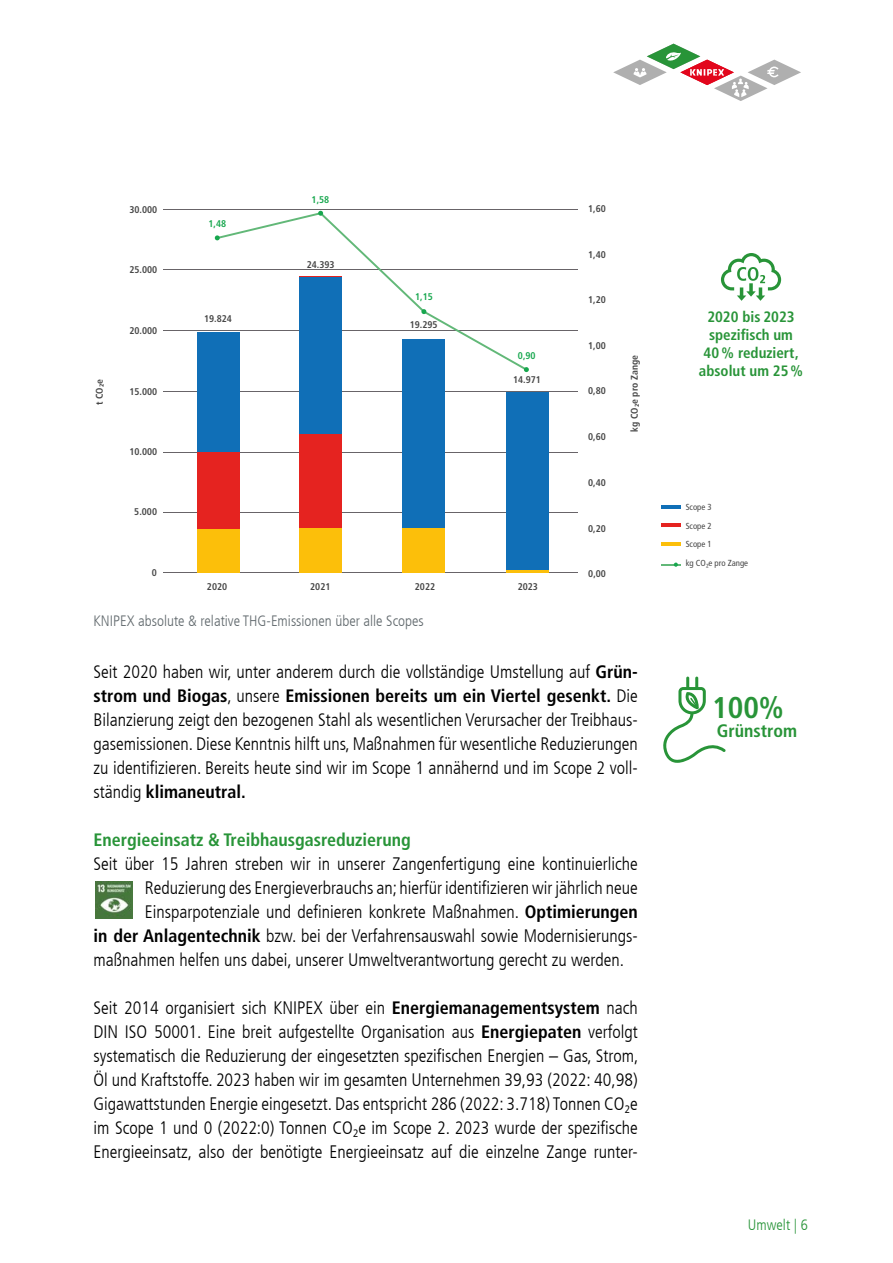
<style>
.page{position:relative;width:893px;height:1263px;background:#fff}
.page>*{position:absolute;margin:0;border:0;box-sizing:border-box;transform-origin:0 0}
.t1{font:700 condensed 30px "Frutiger LT Com";color:#289438}
.t2{font:300 condensed 18px/24px "Frutiger LT Com";color:#000;text-align:justify}
.t3{font:700 condensed 18px "Frutiger LT Com";color:#289438}
.t4{font:300 condensed 15px "Frutiger LT Com";color:#626a6e}
.t5{font:700 condensed 15px/18px "Frutiger LT Com";color:#289438;text-align:center}
.t6{font:300 condensed 15px "Frutiger LT Com";color:#289438}
.t7{font:700 condensed 9.75px "Frutiger LT Com";color:#474747}
.t8{font:700 condensed 9.75px "Frutiger LT Com";color:#17a74e}
.t9{font:condensed 8.7px/18.5px "Frutiger LT Com";color:#474747}
.s1{font-weight:700}
</style>
<div class="page">
<svg style="left:613px;top:44px;width:188px;height:57px"></svg>
<hr style="left:163px;top:573px;width:415px;height:1px;background:#686468">
<hr style="left:163px;top:512px;width:415px;height:1px;background:#686468">
<hr style="left:163px;top:452px;width:415px;height:1px;background:#686468">
<hr style="left:163px;top:391px;width:415px;height:1px;background:#686468">
<hr style="left:163px;top:330px;width:415px;height:1px;background:#686468">
<hr style="left:163px;top:270px;width:415px;height:1px;background:#686468">
<hr style="left:163px;top:209px;width:415px;height:1px;background:#686468">
<div style="left:197px;top:332px;width:42px;height:241px;background:#fcbf0a"></div>
<div style="left:403px;top:339px;width:42px;height:234px;background:#fcbf0a"></div>
<div style="left:403px;top:339px;width:42px;height:189px;background:#106fb7"></div>
<div style="left:506px;top:392px;width:42px;height:181px;background:linear-gradient(to right,#fcbf0a,#fcbf0a)"></div>
<div style="left:506px;top:392px;width:42px;height:177px;background:#106fb7"></div>
<div style="left:299px;top:277px;width:43px;height:296px;background:#fcbf0a"></div>
<div style="left:299px;top:277px;width:43px;height:251px;background:#e52320"></div>
<div style="left:299px;top:277px;width:43px;height:157px;background:#106fb7"></div>
<div style="left:197px;top:332px;width:42px;height:197px;background:#e52320"></div>
<div style="left:197px;top:332px;width:42px;height:119px;background:#106fb7"></div>
<svg style="left:217px;top:213px;width:310px;height:157px"></svg>
<svg style="left:215px;top:235px;width:5px;height:5px"></svg>
<svg style="left:318px;top:211px;width:5px;height:5px"></svg>
<svg style="left:421px;top:309px;width:5px;height:5px"></svg>
<svg style="left:524px;top:367px;width:5px;height:5px"></svg>
<hr style="left:661px;top:505px;width:19px;height:3px;background:#106fb7">
<hr style="left:661px;top:523px;width:19px;height:4px;background:#e52320">
<hr style="left:661px;top:542px;width:19px;height:4px;background:#fcbf0a">
<svg style="left:661px;top:563px;width:19px;height:4px"></svg>
<svg style="left:721px;top:253px;width:60px;height:48px"></svg>
<svg style="left:663px;top:677px;width:63px;height:86px"></svg>
<img style="left:96px;top:882px;width:36px;height:36px">
<p class="t7" style="left:94px;top:405px;width:27px;rotate:-90deg">t CO²e</p>
<p class="t7" style="left:130px;top:204px;width:29px">30.000</p>
<p class="t7" style="left:130px;top:264px;width:29px">25.000</p>
<p class="t7" style="left:130px;top:325px;width:29px">20.000</p>
<p class="t7" style="left:130px;top:386px;width:29px">15.000</p>
<p class="t7" style="left:130px;top:446px;width:29px">10.000</p>
<p class="t7" style="left:134px;top:506px;width:24px">5.000</p>
<p class="t7" style="left:152px;top:567px;width:7px">0</p>
<p class="t8" style="left:209px;top:218px;width:19px">1,48</p>
<p class="t7" style="left:204px;top:313px;width:29px">19.824</p>
<p class="t8" style="left:312px;top:193px;width:19px">1,58</p>
<p class="t7" style="left:307px;top:258px;width:29px">24.393</p>
<p class="t8" style="left:415px;top:291px;width:19px">1,15</p>
<p class="t7" style="left:410px;top:319px;width:29px">19.295</p>
<p class="t8" style="left:518px;top:350px;width:19px">0,90</p>
<p class="t7" style="left:513px;top:374px;width:29px">14.971</p>
<p class="t7" style="left:207px;top:580px;width:22px">2020</p>
<p class="t7" style="left:310px;top:580px;width:22px">2021</p>
<p class="t7" style="left:415px;top:580px;width:22px">2022</p>
<p class="t7" style="left:518px;top:580px;width:22px">2023</p>
<p class="t4" style="left:93px;top:612px;width:332px">KNIPEX absolute &amp; relative THG-Emissionen über alle Scopes</p>
<p class="t7" style="left:588px;top:203px;width:19px">1,60</p>
<p class="t7" style="left:588px;top:248px;width:19px">1,40</p>
<p class="t7" style="left:588px;top:294px;width:19px">1,20</p>
<p class="t7" style="left:588px;top:340px;width:19px">1,00</p>
<p class="t7" style="left:588px;top:385px;width:19px">0,80</p>
<p class="t7" style="left:588px;top:431px;width:19px">0,60</p>
<p class="t7" style="left:588px;top:477px;width:19px">0,40</p>
<p class="t7" style="left:588px;top:522px;width:19px">0,20</p>
<p class="t7" style="left:588px;top:568px;width:19px">0,00</p>
<p class="t7" style="left:629px;top:432px;width:78px;rotate:-90deg">kg CO²e pro Zange</p>
<p class="t2" style="left:94px;top:660px;width:546px">Seit 2020 haben wir, unter anderem durch die vollständige Umstellung auf <span class="s1">Grün&shy;strom und Biogas</span>, unsere <span class="s1">Emissionen bereits um ein Viertel gesenkt.</span> Die Bilanzierung zeigt den bezogenen Stahl als wesentlichen Verursacher der Treibhaus&shy;gasemissionen. Diese Kenntnis hilft uns, Maßnahmen für wesentliche Reduzierungen zu identifizieren. Bereits heute sind wir im Scope 1 annähernd und im Scope 2 voll&shy;ständig <span class="s1">klimaneutral.</span></p>
<p class="t3" style="left:94px;top:829px;width:319px">Energieeinsatz &amp; Treibhausgasreduzierung</p>
<p class="t2" style="left:94px;top:852px;width:546px">Seit über 15 Jahren streben wir in unserer Zangenfertigung eine kontinuierliche</p>
<p class="t2" style="left:145px;top:876px;width:495px">Reduzierung des Energieverbrauchs an; hierfür identifizieren wir jährlich neue</p>
<p class="t2" style="left:145px;top:900px;width:495px">Einsparpotenziale und definieren konkrete Maßnahmen. <span class="s1">Optimierungen</span></p>
<p class="t2" style="left:94px;top:924px;width:546px"><span class="s1">in der Anlagentechnik</span> bzw. bei der Verfahrensauswahl sowie Modernisierungs-</p>
<p class="t2" style="left:94px;top:948px;width:532px">maßnahmen helfen uns dabei, unserer Umweltverantwortung gerecht zu werden.</p>
<p class="t2" style="left:94px;top:996px;width:546px">Seit 2014 organisiert sich KNIPEX über ein <span class="s1">Energiemanagementsystem</span> nach DIN ISO 50001. Eine breit aufgestellte Organisation aus <span class="s1">Energiepaten</span> verfolgt systematisch die Reduzierung der eingesetzten spezifischen Energien – Gas, Strom, Öl und Kraftstoffe. 2023 haben wir im gesamten Unternehmen 39,93 (2022: 40,98)<br>Gigawattstunden Energie eingesetzt. Das entspricht 286 (2022: 3.718) Tonnen CO²e im Scope 1 und 0 (2022:0) Tonnen CO²e im Scope 2. 2023 wurde der spezifische Energieeinsatz, also der benötigte Energieeinsatz auf die einzelne Zange runter-</p>
<p class="t5" style="left:699px;top:307px;width:106px">2020 bis 2023 spezifisch um<br>40 % reduziert, absolut um 25 %</p>
<p class="t9" style="left:686px;top:498px;width:64px">Scope 3<br>Scope 2<br>Scope 1<br>kg CO²e pro Zange</p>
<h1 class="t1" style="left:712px;top:689px;width:73px">100%</h1>
<p class="t3" style="left:717px;top:720px;width:82px">Grünstrom</p>
<p class="t6" style="left:748px;top:1216px;width:61px">Umwelt | 6</p>
</div>
